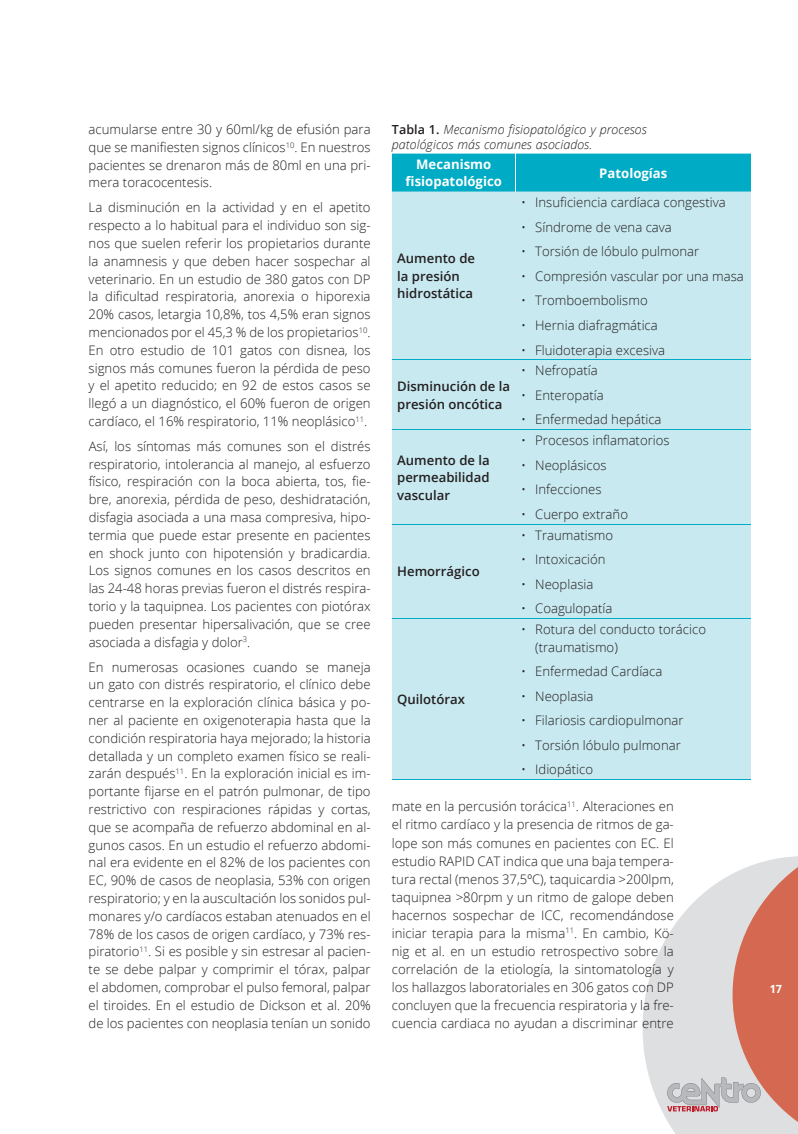
<style>
.page{position:relative;width:798px;height:1134px;background:#fff}
.page>*{position:absolute;margin:0;border:0;box-sizing:border-box;transform-origin:0 0}
.t1{font:300 13.12px/17.8px "Open Sans";color:#231f20;text-align:justify}
.t2{font:600 13.12px/17.5px "Open Sans";color:#231f20}
.t3{font:700 13.12px/17.5px "Open Sans";color:#fff;text-align:center}
.t4{font:italic 300 12.5px/15px "Open Sans";letter-spacing:.005em;color:#231f20}
.t5{font:700 11.25px "Open Sans";color:#fff;scale:.96 1}
.s1{font-weight:600;font-style:normal}
</style>
<div class="page">
<svg style="left:642px;top:856px;width:155px;height:278px"></svg>
<svg style="left:667px;top:867px;width:130px;height:255px;background:#dab5ae"></svg>
<div style="left:392px;top:154px;width:358px;height:38px;background:#00abc5"></div>
<div style="left:392px;top:192px;width:358px;height:587px;background:#c8e9f0"></div>
<hr style="left:515px;top:154px;width:1px;height:38px;background:#fff">
<hr style="left:392px;top:360px;width:123px;height:1px;background:#00abc5">
<hr style="left:515px;top:360px;width:235px;height:1px;background:#00abc5">
<hr style="left:392px;top:429px;width:123px;height:1px;background:#00abc5">
<hr style="left:515px;top:429px;width:235px;height:1px;background:#00abc5">
<hr style="left:392px;top:524px;width:123px;height:1px;background:#00abc5">
<hr style="left:515px;top:524px;width:235px;height:1px;background:#00abc5">
<hr style="left:392px;top:618px;width:123px;height:1px;background:#00abc5">
<hr style="left:515px;top:618px;width:235px;height:1px;background:#00abc5">
<hr style="left:392px;top:779px;width:123px;height:1px;background:#00abc5">
<hr style="left:515px;top:779px;width:235px;height:1px;background:#00abc5">
<p class="t1" style="left:89px;top:120px;width:283px">acumularse entre 30 y 60ml/kg de efusión para que se manifiesten signos clínicos<sup>10</sup>. En nuestros pacientes se drenaron más de 80ml en una pri&shy;mera toracocentesis.</p>
<p class="t1" style="left:89px;top:198px;width:283px">La disminución en la actividad y en el apetito respecto a lo habitual para el individuo son sig&shy;nos que suelen referir los propietarios durante la anamnesis y que deben hacer sospechar al veterinario. En un estudio de 380 gatos con DP la dificultad respiratoria, anorexia o hiporexia 20% casos, letargia 10,8%, tos 4,5% eran signos mencionados por el 45,3 % de los propietarios<sup>10</sup>.<br>En otro estudio de 101 gatos con disnea, los signos más comunes fueron la pérdida de peso y el apetito reducido; en 92 de estos casos se llegó a un diagnóstico, el 60% fueron de origen cardíaco, el 16% respiratorio, 11% neoplásico<sup>11</sup>.</p>
<p class="t1" style="left:89px;top:437px;width:283px">Así, los síntomas más comunes son el distrés respiratorio, intolerancia al manejo, al esfuerzo físico, respiración con la boca abierta, tos, fie&shy;bre, anorexia, pérdida de peso, deshidratación, disfagia asociada a una masa compresiva, hipo&shy;termia que puede estar presente en pacientes en shock junto con hipotensión y bradicardia.<br>Los signos comunes en los casos descritos en las 24-48 horas previas fueron el distrés respira&shy;torio y la taquipnea. Los pacientes con piotórax pueden presentar hipersalivación, que se cree asociada a disfagia y dolor<sup>3</sup>.</p>
<p class="t1" style="left:89px;top:658px;width:283px">En numerosas ocasiones cuando se maneja un gato con distrés respiratorio, el clínico debe centrarse en la exploración clínica básica y po&shy;ner al paciente en oxigenoterapia hasta que la condición respiratoria haya mejorado; la historia detallada y un completo examen físico se reali&shy;zarán después<sup>11</sup>. En la exploración inicial es im&shy;portante fijarse en el patrón pulmonar, de tipo restrictivo con respiraciones rápidas y cortas, que se acompaña de refuerzo abdominal en al&shy;gunos casos. En un estudio el refuerzo abdomi&shy;nal era evidente en el 82% de los pacientes con EC, 90% de casos de neoplasia, 53% con origen respiratorio; y en la auscultación los sonidos pul&shy;monares y/o cardíacos estaban atenuados en el 78% de los casos de origen cardíaco, y 73% res&shy;piratorio<sup>11</sup>. Si es posible y sin estresar al pacien&shy;te se debe palpar y comprimir el tórax, palpar el abdomen, comprobar el pulso femoral, palpar el tiroides. En el estudio de Dickson et al. 20% de los pacientes con neoplasia tenían un sonido</p>
<p class="t4" style="left:392px;top:121px;width:256px"><span class="s1">Tabla 1.</span> Mecanismo fisiopatológico y procesos patológicos más comunes asociados.</p>
<p class="t3" style="left:405px;top:155px;width:98px">Mecanismo fisiopatológico</p>
<p class="t3" style="left:599px;top:164px;width:69px">Patologías</p>
<p class="t2" style="left:397px;top:250px;width:79px">Aumento de la presión hidrostática</p>
<p class="t2" style="left:397px;top:377px;width:114px">Disminución de la presión oncótica</p>
<p class="t2" style="left:397px;top:451px;width:94px;text-align:justify">Aumento de la permeabilidad vascular</p>
<p class="t2" style="left:397px;top:563px;width:84px">Hemorrágico</p>
<p class="t2" style="left:397px;top:690px;width:69px">Quilotórax</p>
<p class="t1" style="left:521px;top:193px;width:206px">• Insuficiencia cardíaca congestiva</p>
<p class="t1" style="left:521px;top:218px;width:152px">• Síndrome de vena cava</p>
<p class="t1" style="left:521px;top:242px;width:180px">• Torsión de lóbulo pulmonar</p>
<p class="t1" style="left:521px;top:267px;width:224px">• Compresión vascular por una masa</p>
<p class="t1" style="left:521px;top:291px;width:128px">• Tromboembolismo</p>
<p class="t1" style="left:521px;top:316px;width:138px">• Hernia diafragmática</p>
<p class="t1" style="left:521px;top:341px;width:145px">• Fluidoterapia excesiva</p>
<p class="t1" style="left:521px;top:361px;width:78px">• Nefropatía</p>
<p class="t1" style="left:521px;top:386px;width:84px">• Enteropatía</p>
<p class="t1" style="left:521px;top:410px;width:142px">• Enfermedad hepática</p>
<p class="t1" style="left:521px;top:431px;width:150px">• Procesos inflamatorios</p>
<p class="t1" style="left:521px;top:456px;width:87px">• Neoplásicos</p>
<p class="t1" style="left:521px;top:480px;width:82px">• Infecciones</p>
<p class="t1" style="left:521px;top:505px;width:108px">• Cuerpo extraño</p>
<p class="t1" style="left:521px;top:526px;width:94px">• Traumatismo</p>
<p class="t1" style="left:521px;top:550px;width:86px">• Intoxicación</p>
<p class="t1" style="left:521px;top:575px;width:74px">• Neoplasia</p>
<p class="t1" style="left:521px;top:599px;width:93px">• Coagulopatía</p>
<p class="t1" style="left:535px;top:620px;width:172px;text-indent:-14px">• Rotura del conducto torácico (traumatismo)</p>
<p class="t1" style="left:521px;top:662px;width:143px">• Enfermedad Cardíaca</p>
<p class="t1" style="left:521px;top:687px;width:74px">• Neoplasia</p>
<p class="t1" style="left:521px;top:711px;width:164px">• Filariosis cardiopulmonar</p>
<p class="t1" style="left:521px;top:736px;width:161px">• Torsión lóbulo pulmonar</p>
<p class="t1" style="left:521px;top:760px;width:74px">• Idiopático</p>
<p class="t1" style="left:392px;top:797px;width:283px">mate en la percusión torácica<sup>11</sup>. Alteraciones en el ritmo cardíaco y la presencia de ritmos de ga&shy;lope son más comunes en pacientes con EC. El estudio RAPID CAT indica que una baja tempera&shy;tura rectal (menos 37,5ºC), taquicardia &gt;200lpm, taquipnea &gt;80rpm y un ritmo de galope deben hacernos sospechar de ICC, recomendándose iniciar terapia para la misma<sup>11</sup>. En cambio, Kö&shy;nig et al. en un estudio retrospectivo sobre la correlación de la etiología, la sintomatología y los hallazgos laboratoriales en 306 gatos con DP concluyen que la frecuencia respiratoria y la fre&shy;cuencia cardiaca no ayudan a discriminar entre</p>
<p class="t5" style="left:769px;top:980px;width:14px">17</p>
</div>
